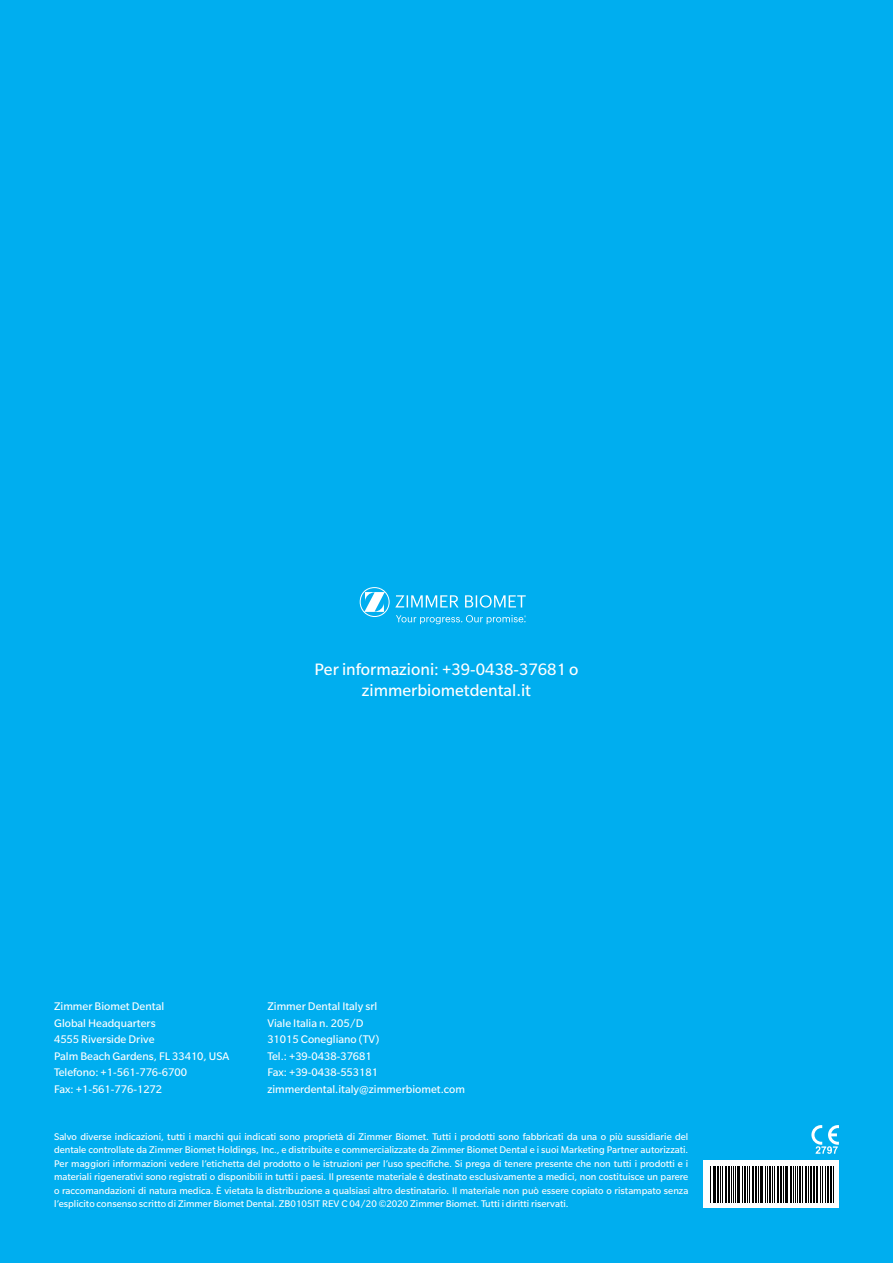
<style>
.page{position:relative;width:893px;height:1263px;background:#00aeef}
.page>*{position:absolute;margin:0;border:0;box-sizing:border-box;transform-origin:0 0}
.t1{font:18px/21px "Slate Pro";color:#fff;text-align:center}
.t2{font:12px/16.5px "Slate Pro";color:#fff}
.t3{font:10.5px/13.5px "Slate Pro";color:#fff;text-align:justify}
</style>
<div class="page">
<svg style="left:360px;top:587px;width:166px;height:37px"></svg>
<div style="left:704px;top:1160px;width:135px;height:47px;background:#fff"></div>
<hr style="left:710px;top:1166px;width:1px;height:37px;background:#000">
<hr style="left:712px;top:1166px;width:1px;height:37px;background:#000">
<hr style="left:714px;top:1166px;width:2px;height:37px;background:#000">
<hr style="left:717px;top:1166px;width:2px;height:37px;background:#000">
<hr style="left:720px;top:1166px;width:1px;height:37px;background:#000">
<hr style="left:722px;top:1166px;width:1px;height:37px;background:#000">
<hr style="left:725px;top:1166px;width:2px;height:37px;background:#000">
<hr style="left:728px;top:1166px;width:2px;height:37px;background:#000">
<hr style="left:731px;top:1166px;width:1px;height:37px;background:#000">
<hr style="left:733px;top:1166px;width:1px;height:37px;background:#000">
<hr style="left:735px;top:1166px;width:1px;height:37px;background:#000">
<hr style="left:736px;top:1166px;width:2px;height:37px;background:#000">
<hr style="left:739px;top:1166px;width:1px;height:37px;background:#000">
<hr style="left:742px;top:1166px;width:1px;height:37px;background:#000">
<hr style="left:744px;top:1166px;width:2px;height:37px;background:#000">
<hr style="left:747px;top:1166px;width:1px;height:37px;background:#000">
<hr style="left:749px;top:1166px;width:1px;height:37px;background:#000">
<hr style="left:752px;top:1166px;width:2px;height:37px;background:#000">
<hr style="left:755px;top:1166px;width:2px;height:37px;background:#000">
<hr style="left:758px;top:1166px;width:1px;height:37px;background:#000">
<hr style="left:760px;top:1166px;width:1px;height:37px;background:#000">
<hr style="left:762px;top:1166px;width:1px;height:37px;background:#000">
<hr style="left:765px;top:1166px;width:1px;height:37px;background:#000">
<hr style="left:767px;top:1166px;width:1px;height:37px;background:#000">
<hr style="left:769px;top:1166px;width:2px;height:37px;background:#000">
<hr style="left:772px;top:1166px;width:1px;height:37px;background:#000">
<hr style="left:774px;top:1166px;width:1px;height:37px;background:#000">
<hr style="left:777px;top:1166px;width:2px;height:37px;background:#000">
<hr style="left:780px;top:1166px;width:2px;height:37px;background:#000">
<hr style="left:783px;top:1166px;width:1px;height:37px;background:#000">
<hr style="left:784px;top:1166px;width:2px;height:37px;background:#000">
<hr style="left:787px;top:1166px;width:1px;height:37px;background:#000">
<hr style="left:790px;top:1166px;width:2px;height:37px;background:#000">
<hr style="left:793px;top:1166px;width:1px;height:37px;background:#000">
<hr style="left:795px;top:1166px;width:1px;height:37px;background:#000">
<hr style="left:797px;top:1166px;width:1px;height:37px;background:#000">
<hr style="left:799px;top:1166px;width:2px;height:37px;background:#000">
<hr style="left:802px;top:1166px;width:1px;height:37px;background:#000">
<hr style="left:805px;top:1166px;width:2px;height:37px;background:#000">
<hr style="left:808px;top:1166px;width:1px;height:37px;background:#000">
<hr style="left:809px;top:1166px;width:1px;height:37px;background:#000">
<hr style="left:811px;top:1166px;width:1px;height:37px;background:#000">
<hr style="left:813px;top:1166px;width:2px;height:37px;background:#000">
<hr style="left:816px;top:1166px;width:2px;height:37px;background:#000">
<hr style="left:820px;top:1166px;width:1px;height:37px;background:#000">
<hr style="left:822px;top:1166px;width:1px;height:37px;background:#000">
<hr style="left:825px;top:1166px;width:1px;height:37px;background:#000">
<hr style="left:827px;top:1166px;width:2px;height:37px;background:#000">
<hr style="left:830px;top:1166px;width:2px;height:37px;background:#000">
<hr style="left:832px;top:1166px;width:1px;height:37px;background:#000">
<svg style="left:811px;top:1125px;width:28px;height:29px"></svg>
<h1 class="t1" style="left:314px;top:659px;width:266px">Per informazioni: +39-0438-37681 o zimmerbiometdental.it</h1>
<p class="t2" style="left:54px;top:998px;width:177px">Zimmer Biomet Dental<br>Global Headquarters<br>4555 Riverside Drive<br>Palm Beach Gardens, FL 33410, USA<br>Telefono: +1-561-776-6700<br>Fax: +1-561-776-1272</p>
<p class="t2" style="left:267px;top:998px;width:199px">Zimmer Dental Italy srl<br>Viale Italia n. 205/D<br>31015 Conegliano (TV)<br>Tel.: +39-0438-37681<br>Fax: +39-0438-553181 zimmerdental.italy@zimmerbiomet.com</p>
<p class="t3" style="left:54px;top:1130px;width:636px">Salvo diverse indicazioni, tutti i marchi qui indicati sono proprietà di Zimmer Biomet. Tutti i prodotti sono fabbricati da una o più sussidiarie del dentale controllate da Zimmer Biomet Holdings, Inc., e distribuite e commercializzate da Zimmer Biomet Dental e i suoi Marketing Partner autorizzati.<br>Per maggiori informazioni vedere l’etichetta del prodotto o le istruzioni per l’uso specifiche. Si prega di tenere presente che non tutti i prodotti e i materiali rigenerativi sono registrati o disponibili in tutti i paesi. Il presente materiale è destinato esclusivamente a medici, non costituisce un parere o raccomandazioni di natura medica. È vietata la distribuzione a qualsiasi altro destinatario. Il materiale non può essere copiato o ristampato senza l’esplicito consenso scritto di Zimmer Biomet Dental. ZB0105IT REV C 04/20 ©2020 Zimmer Biomet. Tutti i diritti riservati.</p>
</div>
